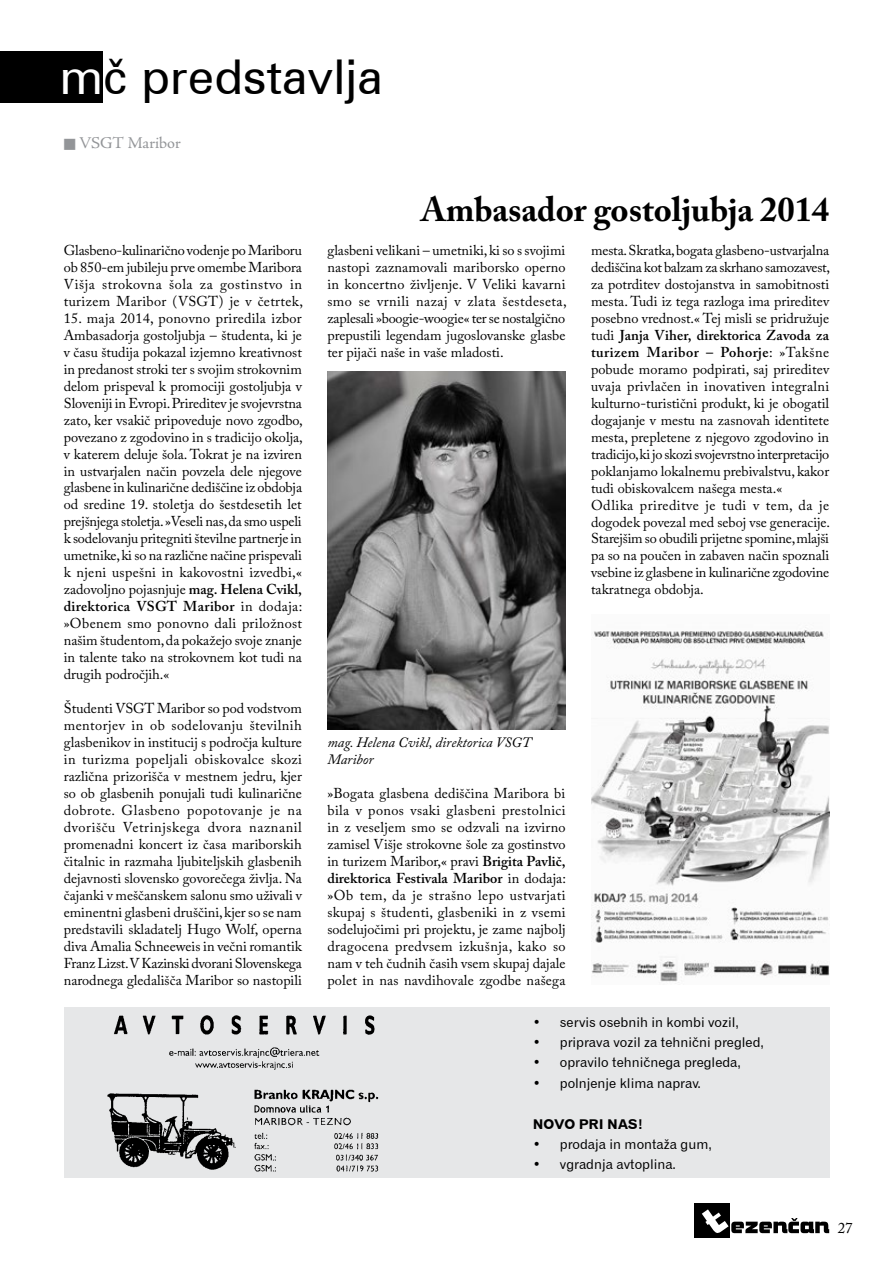
<style>
.page{position:relative;width:893px;height:1263px;background:#fff}
.page>*{position:absolute;margin:0;border:0;box-sizing:border-box;transform-origin:0 0}
.t1{font:48px "Zurich BT";color:#000}
.t2{font:700 34.5px "Adobe Caslon Pro";color:#000}
.t3{font:16.5px "Adobe Jenson Pro";letter-spacing:-.005em;color:#939598}
.t4{font:15px "Adobe Caslon Pro";color:#000}
.t5{font:14.25px/17px "Adobe Caslon Pro";color:#000;text-align:justify}
.t6{font:italic 14.25px/17px "Adobe Caslon Pro";color:#000}
.t7{font:13.5px "Gothic 720 BT Roman B";color:#000}
.t8{font:13.5px "Gothic 720 BT Bold B";color:#000}
.s1{color:#fff}
.s2{font-weight:600}
</style>
<div class="page">
<div style="left:0;top:51px;width:102px;height:51px;background:#000"></div>
<div style="left:695px;top:1203px;width:35px;height:34px;background:#000"></div>
<svg style="left:702px;top:1209px;width:127px;height:24px"></svg>
<img style="left:327px;top:372px;width:239px;height:358px">
<img style="left:591px;top:627px;width:238px;height:356px">
<div style="left:64px;top:1008px;width:502px;height:170px;background:#e6e7e8"></div>
<img style="left:107px;top:1015px;width:272px;height:157px">
<div style="left:529px;top:1008px;width:301px;height:170px;background:#e6e7e8"></div>
<h1 class="t1" style="left:60px;top:48px;width:325px"><span class="s1">m</span>č predstavlja</h1>
<p class="t3" style="left:64px;top:133px;width:119px">■ VSGT Maribor</p>
<p class="t5" style="left:64px;top:241px;width:241px">Glasbeno-kulinarično vodenje po Mariboru ob 850-em jubileju prve omembe Maribora Višja strokovna šola za gostinstvo in turizem Maribor (VSGT) je v četrtek,</p>
<p class="t5" style="left:64px;top:309px;width:241px">15. maja 2014, ponovno priredila izbor Ambasadorja gostoljubja – študenta, ki je v času študija pokazal izjemno kreativnost in predanost stroki ter s svojim strokovnim delom prispeval k promociji gostoljubja v Sloveniji in Evropi. Prireditev je svojevrstna zato, ker vsakič pripoveduje novo zgodbo, povezano z zgodovino in s tradicijo okolja, v katerem deluje šola. Tokrat je na izviren in ustvarjalen način povzela dele njegove glasbene in kulinarične dediščine iz obdobja od sredine 19. stoletja do šestdesetih let prejšnjega stoletja. »Veseli nas, da smo uspeli k sodelovanju pritegniti številne partnerje in umetnike, ki so na različne načine prispevali k njeni uspešni in kakovostni izvedbi,« zadovoljno pojasnjuje <span class="s2">mag. Helena Cvikl, direktorica VSGT Maribor</span> in dodaja: »Obenem smo ponovno dali priložnost našim študentom, da pokažejo svoje znanje in talente tako na strokovnem kot tudi na drugih področjih.«</p>
<p class="t5" style="left:64px;top:700px;width:240px">Študenti VSGT Maribor so pod vodstvom mentorjev in ob sodelovanju številnih glasbenikov in institucij s področja kulture in turizma popeljali obiskovalce skozi različna prizorišča v mestnem jedru, kjer so ob glasbenih ponujali tudi kulinarične dobrote. Glasbeno popotovanje je na dvorišču Vetrinjskega dvora naznanil promenadni koncert iz časa mariborskih čitalnic in razmaha ljubiteljskih glasbenih dejavnosti slovensko govorečega življa. Na čajanki v meščanskem salonu smo uživali v eminentni glasbeni druščini, kjer so se nam predstavili skladatelj Hugo Wolf, operna diva Amalia Schneeweis in večni romantik Franz Lizst.V Kazinski dvorani Slovenskega narodnega gledališča Maribor so nastopili</p>
<h2 class="t2" style="left:421px;top:189px;width:410px">Ambasador gostoljubja 2014</h2>
<p class="t5" style="left:327px;top:242px;width:241px">glasbeni velikani – umetniki, ki so s svojimi nastopi zaznamovali mariborsko operno in koncertno življenje. V Veliki kavarni smo se vrnili nazaj v zlata šestdeseta, zaplesali »boogie-woogie« ter se nostalgično prepustili legendam jugoslovanske glasbe ter pijači naše in vaše mladosti.</p>
<p class="t5" style="left:591px;top:242px;width:241px;text-align:left">mesta. Skratka, bogata glasbeno-ustvarjalna dediščina kot balzam za skrhano samozavest, za potrditev dostojanstva in samobitnosti mesta. Tudi iz tega razloga ima prireditev posebno vrednost.« Tej misli se pridružuje tudi <span class="s2">Janja Viher, direktorica Zavoda za turizem Maribor – Pohorje</span>: »Takšne pobude moramo podpirati, saj prireditev uvaja privlačen in inovativen integralni kulturno-turistični produkt, ki je obogatil dogajanje v mestu na zasnovah identitete mesta, prepletene z njegovo zgodovino in tradicijo, ki jo skozi svojevrstno interpretacijo poklanjamo lokalnemu prebivalstvu, kakor tudi obiskovalcem našega mesta.«<br>Odlika prireditve je tudi v tem, da je dogodek povezal med seboj vse generacije.<br>Starejšim so obudili prijetne spomine, mlajši pa so na poučen in zabaven način spoznali vsebine iz glasbene in kulinarične zgodovine takratnega obdobja.</p>
<p class="t6" style="left:327px;top:733px;width:205px">mag. Helena Cvikl, direktorica VSGT<br>Maribor</p>
<p class="t5" style="left:327px;top:784px;width:240px">»Bogata glasbena dediščina Maribora bi bila v ponos vsaki glasbeni prestolnici in z veseljem smo se odzvali na izvirno zamisel Višje strokovne šole za gostinstvo in turizem Maribor,« pravi <span class="s2">Brigita Pavlič, direktorica Festivala Maribor</span> in dodaja: »Ob tem, da je strašno lepo ustvarjati skupaj s študenti, glasbeniki in z vsemi sodelujočimi pri projektu, je zame najbolj dragocena predvsem izkušnja, kako so nam v teh čudnih časih vsem skupaj dajale polet in nas navdihovale zgodbe našega</p>
<p class="t7" style="left:533px;top:1013px;width:208px">• servis osebnih in kombi vozil,</p>
<p class="t7" style="left:533px;top:1034px;width:233px">• priprava vozil za tehnični pregled,</p>
<p class="t7" style="left:533px;top:1054px;width:210px">• opravilo tehničnega pregleda,</p>
<p class="t7" style="left:533px;top:1075px;width:170px">• polnjenje klima naprav.</p>
<p class="t8" style="left:533px;top:1115px;width:112px">NOVO PRI NAS!</p>
<p class="t7" style="left:533px;top:1136px;width:180px">• prodaja in montaža gum,</p>
<p class="t7" style="left:533px;top:1156px;width:145px">• vgradnja avtoplina.</p>
<p class="t4" style="left:838px;top:1219px;width:16px">27</p>
</div>
